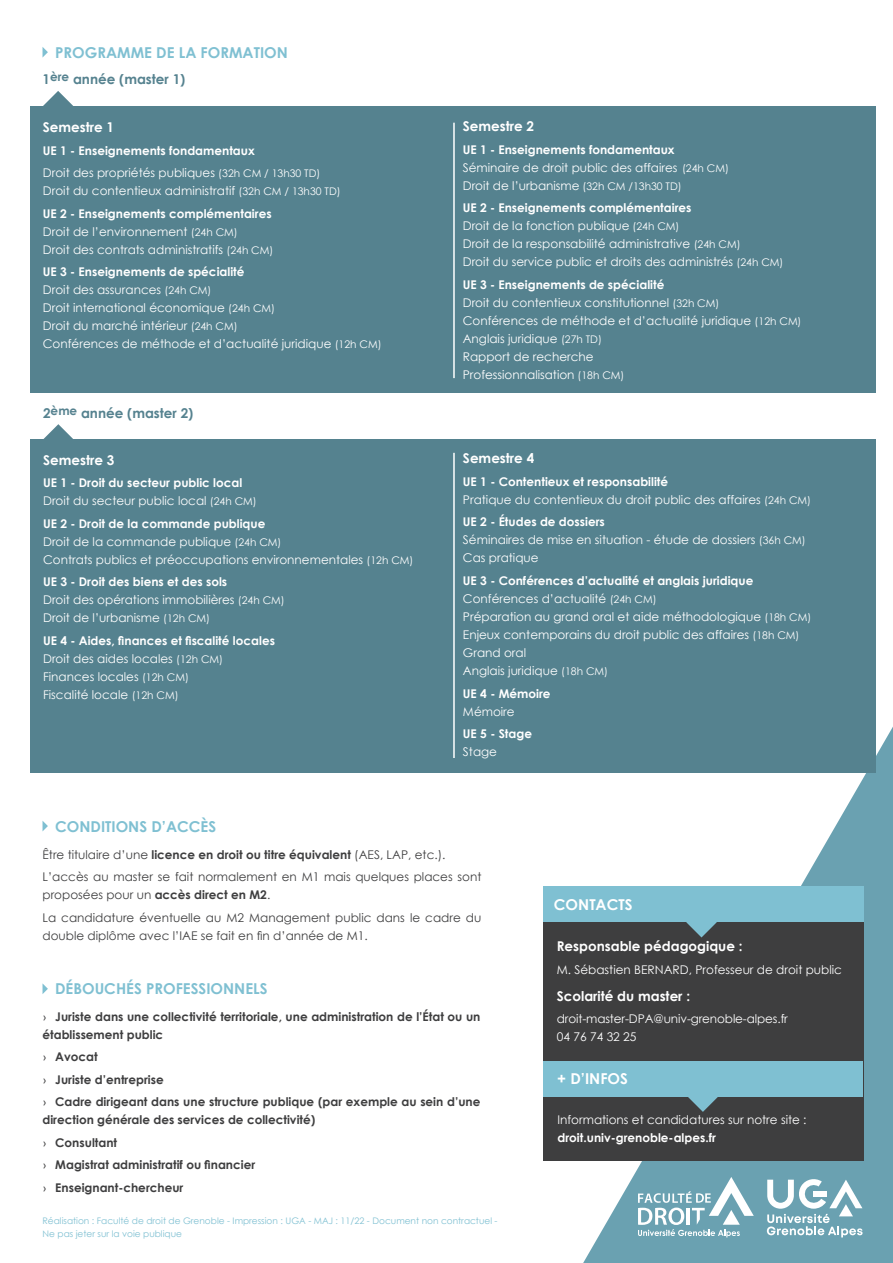
<style>
.page{position:relative;width:893px;height:1263px;background:#fff}
.page>*{position:absolute;margin:0;border:0;box-sizing:border-box;transform-origin:0 0}
.t1{font:700 15px "Century Gothic";color:#7fc0d2}
.t2{font:700 15px "Century Gothic";color:#fff}
.t3{font:700 13.5px "Century Gothic";color:#fff}
.t4{font:700 13.5px "Century Gothic";color:#55828f}
.t5{font:12px "Century Gothic";color:#fff}
.t6{font:700 12px "Century Gothic";color:#fff}
.t7{font:700 12px/18px "Century Gothic";color:#3e3e3f}
.t8{font:12px/18px "Century Gothic";color:#3e3e3f}
.t9{font:9px "Century Gothic";color:#7fc0d2}
.s1{font-size:10.5px}
.s2{font-weight:700}
.s3{font-family:"Calibri";font-weight:400}
</style>
<div class="page">
<svg style="left:583px;top:727px;width:310px;height:536px"></svg>
<div style="left:543px;top:897px;width:320px;height:264px;background:#3e3e3f"></div>
<div style="left:543px;top:887px;width:320px;height:35px;background:#7fc0d2"></div>
<svg style="left:686px;top:922px;width:31px;height:15px"></svg>
<svg style="left:43px;top:984px;width:5px;height:10px"></svg>
<svg style="left:43px;top:821px;width:5px;height:10px"></svg>
<svg style="left:43px;top:91px;width:30px;height:15px"></svg>
<div style="left:30px;top:106px;width:846px;height:287px;background:#55828f"></div>
<hr style="left:453px;top:123px;width:2px;height:255px;background:#fff">
<svg style="left:43px;top:47px;width:5px;height:10px"></svg>
<svg style="left:43px;top:424px;width:30px;height:15px"></svg>
<div style="left:30px;top:439px;width:846px;height:334px;background:#55828f"></div>
<hr style="left:453px;top:453px;width:2px;height:305px;background:#fff">
<div style="left:543px;top:1061px;width:320px;height:35px;background:#7fc0d2"></div>
<svg style="left:688px;top:1096px;width:30px;height:16px"></svg>
<svg style="left:638px;top:1177px;width:116px;height:60px"></svg>
<svg style="left:767px;top:1177px;width:95px;height:60px"></svg>
<p class="t1" style="left:55px;top:41px;width:234px">PROGRAMME DE LA FORMATION</p>
<p class="t4" style="left:43px;top:69px;width:144px">1<sup>ère</sup> année (master 1)</p>
<p class="t3" style="left:43px;top:117px;width:73px">Semestre 1</p>
<p class="t6" style="left:43px;top:141px;width:213px">UE 1 - Enseignements fondamentaux</p>
<p class="t5" style="left:43px;top:165px;width:279px">Droit des propriétés publiques <span class="s1">(32h CM / 13h30 TD)</span></p>
<p class="t5" style="left:43px;top:183px;width:299px">Droit du contentieux administratif <span class="s1">(32h CM / 13h30 TD)</span></p>
<p class="t6" style="left:43px;top:204px;width:230px">UE 2 - Enseignements complémentaires</p>
<p class="t5" style="left:43px;top:223px;width:196px">Droit de l’environnement <span class="s1">(24h CM)</span></p>
<p class="t5" style="left:43px;top:241px;width:232px">Droit des contrats administratifs <span class="s1">(24h CM)</span></p>
<p class="t6" style="left:43px;top:263px;width:203px">UE 3 - Enseignements de spécialité</p>
<p class="t5" style="left:43px;top:282px;width:170px">Droit des assurances <span class="s1">(24h CM)</span></p>
<p class="t5" style="left:43px;top:300px;width:234px">Droit international économique <span class="s1">(24h CM)</span></p>
<p class="t5" style="left:43px;top:318px;width:196px">Droit du marché intérieur <span class="s1">(24h CM)</span></p>
<p class="t5" style="left:43px;top:336px;width:340px">Conférences de méthode et d’actualité juridique <span class="s1">(12h CM)</span></p>
<p class="t4" style="left:43px;top:403px;width:152px">2<sup>ème</sup> année (master 2)</p>
<p class="t3" style="left:43px;top:449px;width:73px">Semestre 3</p>
<p class="t6" style="left:43px;top:474px;width:201px">UE 1 - Droit du secteur public local</p>
<p class="t5" style="left:43px;top:492px;width:215px">Droit du secteur public local <span class="s1">(24h CM)</span></p>
<p class="t6" style="left:43px;top:514px;width:224px">UE 2 - Droit de la commande publique</p>
<p class="t5" style="left:43px;top:533px;width:240px">Droit de la commande publique <span class="s1">(24h CM)</span></p>
<p class="t5" style="left:43px;top:551px;width:372px">Contrats publics et préoccupations environnementales <span class="s1">(12h CM)</span></p>
<p class="t6" style="left:43px;top:573px;width:186px">UE 3 - Droit des biens et des sols</p>
<p class="t5" style="left:43px;top:591px;width:243px">Droit des opérations immobilières <span class="s1">(24h CM)</span></p>
<p class="t5" style="left:43px;top:609px;width:169px">Droit de l’urbanisme <span class="s1">(12h CM)</span></p>
<p class="t6" style="left:43px;top:631px;width:233px">UE 4 - Aides, finances et fiscalité locales</p>
<p class="t5" style="left:43px;top:650px;width:182px">Droit des aides locales <span class="s1">(12h CM)</span></p>
<p class="t5" style="left:43px;top:668px;width:147px">Finances locales <span class="s1">(12h CM)</span></p>
<p class="t5" style="left:43px;top:686px;width:137px">Fiscalité locale <span class="s1">(12h CM)</span></p>
<p class="t3" style="left:463px;top:116px;width:73px">Semestre 2</p>
<p class="t6" style="left:463px;top:140px;width:213px">UE 1 - Enseignements fondamentaux</p>
<p class="t5" style="left:463px;top:159px;width:268px">Séminaire de droit public des affaires <span class="s1">(24h CM)</span></p>
<p class="t5" style="left:463px;top:177px;width:221px">Droit de l’urbanisme <span class="s1">(32h CM /13h30 TD)</span></p>
<p class="t6" style="left:463px;top:199px;width:230px">UE 2 - Enseignements complémentaires</p>
<p class="t5" style="left:463px;top:217px;width:218px">Droit de la fonction publique <span class="s1">(24h CM)</span></p>
<p class="t5" style="left:463px;top:235px;width:279px">Droit de la responsabilité administrative <span class="s1">(24h CM)</span></p>
<p class="t5" style="left:463px;top:253px;width:322px">Droit du service public et droits des administrés <span class="s1">(24h CM)</span></p>
<p class="t6" style="left:463px;top:275px;width:203px">UE 3 - Enseignements de spécialité</p>
<p class="t5" style="left:463px;top:294px;width:258px">Droit du contentieux constitutionnel <span class="s1">(32h CM)</span></p>
<p class="t5" style="left:463px;top:312px;width:340px">Conférences de méthode et d’actualité juridique <span class="s1">(12h CM)</span></p>
<p class="t5" style="left:463px;top:330px;width:141px">Anglais juridique <span class="s1">(27h TD)</span></p>
<p class="t5" style="left:463px;top:348px;width:132px">Rapport de recherche</p>
<p class="t5" style="left:463px;top:366px;width:163px">Professionnalisation <span class="s1">(18h CM)</span></p>
<p class="t3" style="left:463px;top:448px;width:73px">Semestre 4</p>
<p class="t6" style="left:463px;top:472px;width:207px">UE 1 - Contentieux et responsabilité</p>
<p class="t5" style="left:463px;top:491px;width:350px">Pratique du contentieux du droit public des affaires <span class="s1">(24h CM)</span></p>
<p class="t6" style="left:463px;top:513px;width:143px">UE 2 - Études de dossiers</p>
<p class="t5" style="left:463px;top:532px;width:344px">Séminaires de mise en situation - étude de dossiers <span class="s1">(36h CM)</span></p>
<p class="t5" style="left:463px;top:550px;width:77px">Cas pratique</p>
<p class="t6" style="left:463px;top:571px;width:292px">UE 3 - Conférences d’actualité et anglais juridique</p>
<p class="t5" style="left:463px;top:590px;width:195px">Conférences d’actualité <span class="s1">(24h CM)</span></p>
<p class="t5" style="left:463px;top:608px;width:350px">Préparation au grand oral et aide méthodologique <span class="s1">(18h CM)</span></p>
<p class="t5" style="left:463px;top:626px;width:338px">Enjeux contemporains du droit public des affaires <span class="s1">(18h CM)</span></p>
<p class="t5" style="left:463px;top:644px;width:65px">Grand oral</p>
<p class="t5" style="left:463px;top:662px;width:147px">Anglais juridique <span class="s1">(18h CM)</span></p>
<p class="t6" style="left:463px;top:684px;width:89px">UE 4 - Mémoire</p>
<p class="t5" style="left:463px;top:703px;width:53px">Mémoire</p>
<p class="t6" style="left:463px;top:724px;width:71px">UE 5 - Stage</p>
<p class="t5" style="left:463px;top:743px;width:36px">Stage</p>
<p class="t1" style="left:55px;top:815px;width:163px">CONDITIONS D’ACCÈS</p>
<p class="t8" style="left:43px;top:845px;width:404px">Être titulaire d’une <span class="s2">licence en droit ou titre équivalent</span> (AES, LAP, etc.).</p>
<p class="t8" style="left:43px;top:868px;width:440px">L’accès au master se fait normalement en M1 mais quelques places sont proposées pour un <span class="s2">accès direct en M2</span>.</p>
<p class="t8" style="left:43px;top:908px;width:440px">La candidature éventuelle au M2 Management public dans le cadre du double diplôme avec l’IAE se fait en fin d’année de M1.</p>
<p class="t1" style="left:55px;top:977px;width:214px">DÉBOUCHÉS PROFESSIONNELS</p>
<p class="t7" style="left:43px;top:1007px;width:439px"><span class="s3">›</span> Juriste dans une collectivité territoriale, une administration de l’État ou un établissement public</p>
<p class="t7" style="left:43px;top:1047px;width:57px"><span class="s3">›</span> Avocat</p>
<p class="t7" style="left:43px;top:1070px;width:123px"><span class="s3">›</span> Juriste d’entreprise</p>
<p class="t7" style="left:43px;top:1092px;width:439px"><span class="s3">›</span> Cadre dirigeant dans une structure publique (par exemple au sein d’une direction générale des services de collectivité)</p>
<p class="t7" style="left:43px;top:1133px;width:76px"><span class="s3">›</span> Consultant</p>
<p class="t7" style="left:43px;top:1155px;width:214px"><span class="s3">›</span> Magistrat administratif ou financier</p>
<p class="t7" style="left:43px;top:1178px;width:142px"><span class="s3">›</span> Enseignant-chercheur</p>
<p class="t9" style="left:43px;top:1214px;width:457px">Réalisation : Faculté de droit de Grenoble - Impression : UGA - MAJ : 11/22 - Document non contractuel -</p>
<p class="t9" style="left:43px;top:1228px;width:141px">Ne pas jeter sur la voie publique</p>
<p class="t2" style="left:554px;top:893px;width:80px">CONTACTS</p>
<p class="t3" style="left:557px;top:936px;width:187px">Responsable pédagogique :</p>
<p class="t5" style="left:557px;top:961px;width:287px">M. Sébastien BERNARD, Professeur de droit public</p>
<p class="t3" style="left:557px;top:985px;width:135px">Scolarité du master :</p>
<p class="t5" style="left:557px;top:1010px;width:233px">droit-master-DPA@univ-grenoble-alpes.fr</p>
<p class="t5" style="left:557px;top:1028px;width:81px">04 76 74 32 25</p>
<p class="t2" style="left:557px;top:1067px;width:72px">+ D’INFOS</p>
<p class="t5" style="left:557px;top:1111px;width:251px">Informations et candidatures sur notre site :</p>
<p class="t6" style="left:557px;top:1129px;width:160px">droit.univ-grenoble-alpes.fr</p>
</div>
